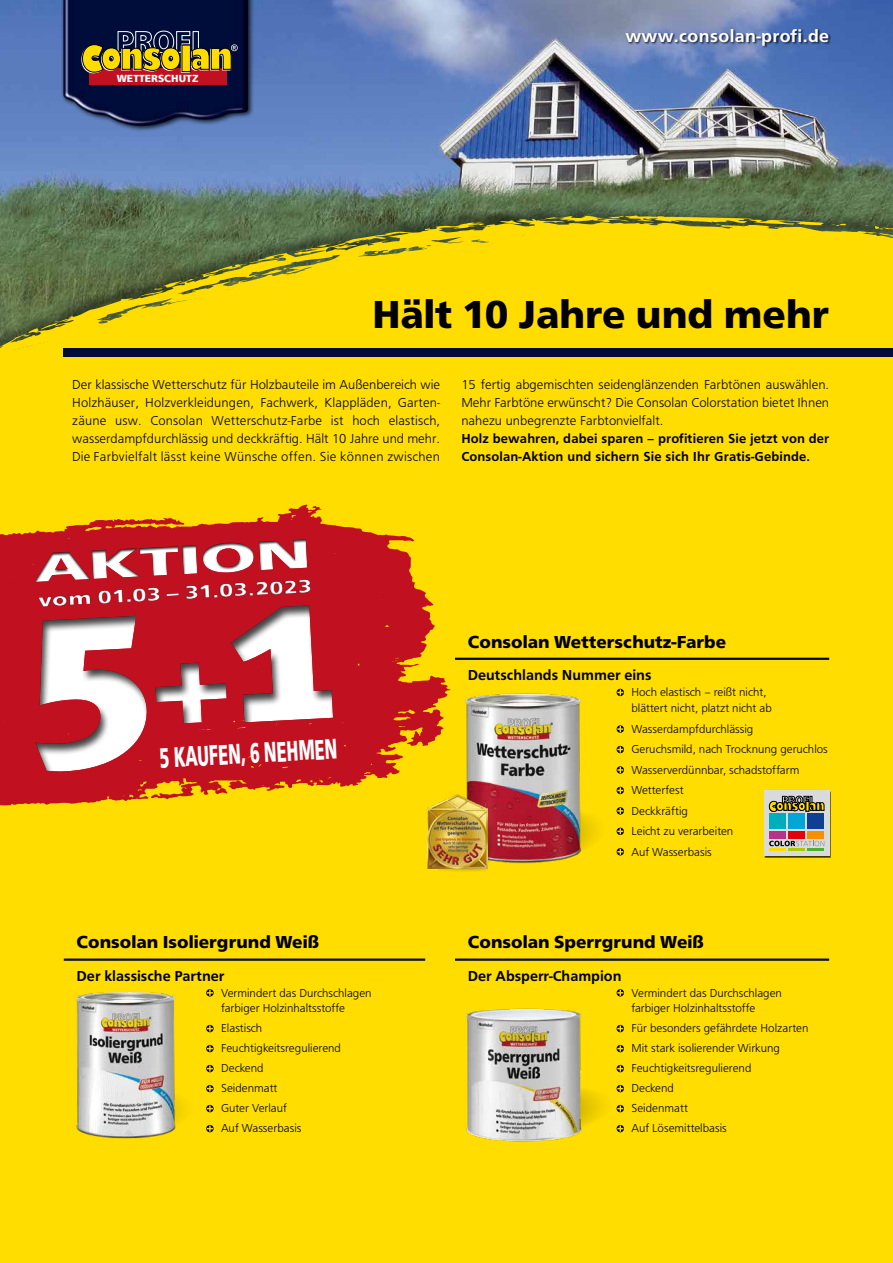
<style>
.page{position:relative;width:893px;height:1263px;background:#fff}
.page>*{position:absolute;margin:0;border:0;box-sizing:border-box;transform-origin:0 0}
.t1{font:700 42.45px "Frutus T";color:#fff;scale:1.8 1}
.t2{font:700 40.5px "Frutus T";color:#000}
.t3{font:700 29.55px "Frutus T";color:#fff;scale:.57 1}
.t4{font:700 19.35px "Frutus T";color:#fff;scale:1.27 1}
.t5{font:700 18px "Frutus T";color:#000}
.t6{font:500 18px "Frutus T";letter-spacing:.02em;color:#fff}
.t7{font:500 15px "Frutus T";color:#000}
.t8{font:300 13.5px/18px "Frutus T";letter-spacing:.01em;color:#000;text-align:justify}
.t9{font:500 13.5px/18px "Frutus T";letter-spacing:.01em;color:#000}
.t10{font:300 12px/20px "Frutus T";color:#000}
.t11{font:700 10.8px "Frutus T";color:#fff}
</style>
<div class="page">
<img style="left:0;top:0;width:893px;height:199px">
<div style="left:0;top:199px;width:893px;height:174px;background:#000;opacity:.5"></div>
<svg style="left:0;top:215px;width:893px;height:12px"></svg>
<svg style="left:476px;top:222px;width:6px;height:5px"></svg>
<svg style="left:608px;top:215px;width:247px;height:11px"></svg>
<svg style="left:865px;top:225px;width:28px;height:2px"></svg>
<svg style="left:500px;top:220px;width:22px;height:5px"></svg>
<div style="left:0;top:227px;width:893px;height:1036px;background:#fd0"></div>
<div style="left:625px;top:28px;width:206px;height:21px;background:#000;opacity:.75"></div>
<hr style="left:455px;top:658px;width:374px;height:2px;background:#000b39">
<svg style="left:617px;top:689px;width:7px;height:7px"></svg>
<svg style="left:617px;top:725px;width:7px;height:8px"></svg>
<svg style="left:617px;top:746px;width:7px;height:7px"></svg>
<svg style="left:617px;top:766px;width:7px;height:8px"></svg>
<svg style="left:617px;top:787px;width:7px;height:7px"></svg>
<img style="left:451px;top:688px;width:145px;height:113px">
<img style="left:435px;top:801px;width:189px;height:73px">
<img style="left:427px;top:794px;width:60px;height:74px">
<div style="left:764px;top:791px;width:67px;height:67px;background:#000;opacity:.75"></div>
<div style="left:764px;top:791px;width:65px;height:65px;background:#d9dada"></div>
<svg style="left:769px;top:841px;width:55px;height:5px"></svg>
<hr style="left:769px;top:848px;width:17px;height:3px;background:#fd0">
<div style="left:769px;top:831px;width:17px;height:7px;background:#b8318a"></div>
<div style="left:769px;top:813px;width:17px;height:15px;background:#00adba"></div>
<hr style="left:788px;top:848px;width:17px;height:3px;background:#afca00">
<div style="left:788px;top:831px;width:17px;height:7px;background:#e3000b"></div>
<div style="left:788px;top:813px;width:17px;height:15px;background:#00a6d7"></div>
<hr style="left:808px;top:848px;width:16px;height:3px;background:#50ae2f">
<div style="left:808px;top:831px;width:16px;height:7px;background:#f39100"></div>
<div style="left:808px;top:813px;width:16px;height:15px;background:#0f3f93"></div>
<svg style="left:769px;top:796px;width:55px;height:16px"></svg>
<hr style="left:64px;top:958px;width:361px;height:3px;background:#000b39">
<svg style="left:206px;top:989px;width:8px;height:7px"></svg>
<svg style="left:206px;top:1025px;width:8px;height:7px"></svg>
<svg style="left:206px;top:1045px;width:8px;height:7px"></svg>
<svg style="left:206px;top:1065px;width:8px;height:7px"></svg>
<svg style="left:206px;top:1085px;width:8px;height:7px"></svg>
<svg style="left:206px;top:1105px;width:8px;height:7px"></svg>
<svg style="left:206px;top:1125px;width:8px;height:7px"></svg>
<svg style="left:76px;top:1086px;width:124px;height:56px"></svg>
<img style="left:63px;top:989px;width:125px;height:151px">
<hr style="left:455px;top:958px;width:374px;height:3px;background:#000b39">
<svg style="left:617px;top:989px;width:7px;height:7px"></svg>
<svg style="left:617px;top:1025px;width:7px;height:7px"></svg>
<svg style="left:617px;top:1045px;width:7px;height:7px"></svg>
<svg style="left:617px;top:1065px;width:7px;height:7px"></svg>
<svg style="left:467px;top:1081px;width:157px;height:63px"></svg>
<img style="left:457px;top:1005px;width:136px;height:137px">
<div style="left:61px;top:0;width:194px;height:133px;background:#000;opacity:.75"></div>
<img style="left:62px;top:0;width:188px;height:335px">
<div style="left:89px;top:68px;width:138px;height:16px;background:#c11120"></div>
<svg style="left:81px;top:31px;width:157px;height:42px"></svg>
<svg style="left:0;top:504px;width:450px;height:319px;fill:#fdd901"></svg>
<svg style="left:27px;top:614px;width:310px;height:160px;fill:#c11120"></svg>
<svg style="left:20px;top:522px;width:373px;height:92px"></svg>
<div style="left:64px;top:348px;width:829px;height:9px;background:#000b39"></div>
<p class="t11" style="left:117px;top:72px;width:83px">WETTERSCHUTZ</p>
<h3 class="t6" style="left:625px;top:26px;width:205px">www.consolan-profi.de</h3>
<h2 class="t2" style="left:372px;top:291px;width:458px">Hält 10 Jahre und mehr</h2>
<p class="t8" style="left:72px;top:375px;width:369px">Der klassische Wetterschutz für Holzbauteile im Außenbereich wie Holzhäuser, Holzverkleidungen, Fachwerk, Klappläden, Garten&shy;zäune usw. Consolan Wetterschutz-Farbe ist hoch elastisch, wasserdampfdurchlässig und deckkräftig. Hält 10 Jahre und mehr.<br>Die Farbvielfalt lässt keine Wünsche offen. Sie können zwischen</p>
<p class="t8" style="left:461px;top:375px;width:369px">15 fertig abgemischten seidenglänzenden Farbtönen auswählen.<br>Mehr Farbtöne erwünscht? Die Consolan Colorstation bietet Ihnen nahezu unbegrenzte Farbtonvielfalt.</p>
<p class="t9" style="left:461px;top:429px;width:369px">Holz bewahren, dabei sparen – profitieren Sie jetzt von der<br>Consolan-Aktion und sichern Sie sich Ihr Gratis-Gebinde.</p>
<h1 class="t1" style="left:33px;top:543px;width:156px;rotate:-3deg">AKTION</h1>
<h3 class="t4" style="left:38px;top:589px;width:217px;rotate:-3deg">vom 01.03 – 31.03.2023</h3>
<h3 class="t3" style="left:159px;top:741px;width:314px;rotate:-3deg">5 KAUFEN, 6 NEHMEN</h3>
<h3 class="t5" style="left:77px;top:932px;width:244px">Consolan Isoliergrund Weiß</h3>
<p class="t7" style="left:77px;top:967px;width:149px">Der klassische Partner</p>
<p class="t10" style="left:221px;top:984px;width:152px;line-height:15.8px">Vermindert das Durchschlagen farbiger Holzinhaltsstoffe</p>
<p class="t10" style="left:221px;top:1018px;width:121px">Elastisch<br>Feuchtigkeitsregulierend<br>Deckend<br>Seidenmatt<br>Guter Verlauf<br>Auf Wasserbasis</p>
<h3 class="t5" style="left:468px;top:631px;width:260px">Consolan Wetterschutz-Farbe</h3>
<p class="t7" style="left:468px;top:666px;width:185px">Deutschlands Nummer eins</p>
<p class="t10" style="left:631px;top:684px;width:142px;line-height:16.2px">Hoch elastisch – reißt nicht, blättert nicht, platzt nicht ab</p>
<p class="t10" style="left:631px;top:718px;width:198px;line-height:20.4px">Wasserdampfdurchlässig<br>Geruchsmild, nach Trocknung geruchlos<br>Wasserverdünnbar, schadstoffarm<br>Wetterfest<br>Deckkräftig<br>Leicht zu verarbeiten<br>Auf Wasserbasis</p>
<h3 class="t5" style="left:468px;top:932px;width:238px">Consolan Sperrgrund Weiß</h3>
<p class="t7" style="left:468px;top:967px;width:155px">Der Absperr-Champion</p>
<p class="t10" style="left:631px;top:984px;width:152px;line-height:15.8px">Vermindert das Durchschlagen farbiger Holzinhaltsstoffe</p>
<p class="t10" style="left:631px;top:1018px;width:178px">Für besonders gefährdete Holzarten<br>Mit stark isolierender Wirkung<br>Feuchtigkeitsregulierend<br>Deckend<br>Seidenmatt<br>Auf Lösemittelbasis</p>
</div>
